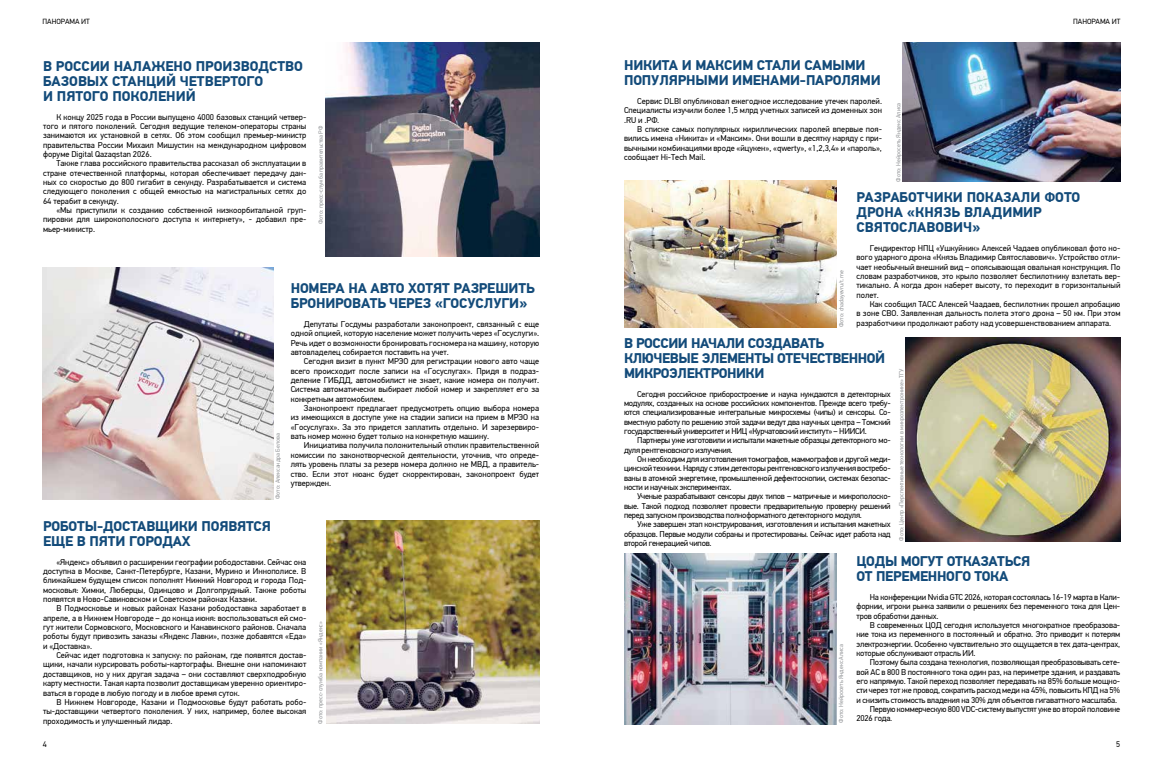
<style>
.page{position:relative;width:1163px;height:766px;background:#fff}
.page>*{position:absolute;margin:0;border:0;box-sizing:border-box;transform-origin:0 0}
.t1{font:700 14px/14.9px "PF Din Text Pro";letter-spacing:-.01em;color:#134b7a}
.t2{font:700 14px/14.9px "PF Din Text Pro";letter-spacing:-.03em;color:#134b7a}
.t3{font:8.4px/9.3px "PF Din Text Pro";letter-spacing:-.02em;color:#000;text-align:justify}
.t4{font:8px "PF Din Text Pro";color:#000}
.t5{font:7.5px "PF Din Text Pro";color:#000}
.t6{font:6px "PF Din Text Pro";color:#939598}
</style>
<div class="page">
<img style="left:326px;top:520px;width:213px;height:203px">
<img style="left:902px;top:43px;width:218px;height:138px">
<img style="left:326px;top:43px;width:213px;height:213px">
<img style="left:43px;top:268px;width:231px;height:231px">
<img style="left:624px;top:180px;width:212px;height:147px">
<img style="left:905px;top:337px;width:214px;height:204px">
<img style="left:624px;top:553px;width:212px;height:171px">
<p class="t5" style="left:43px;top:17px;width:49px">ПАНОРАМА ИТ</p>
<p class="t5" style="left:1072px;top:17px;width:49px">ПАНОРАМА ИТ</p>
<h1 class="t1" style="left:43px;top:59px;width:261px">В РОССИИ НАЛАЖЕНО ПРОИЗВОДСТВО<br>БАЗОВЫХ СТАНЦИЙ ЧЕТВЕРТОГО<br>И ПЯТОГО ПОКОЛЕНИЙ</h1>
<p class="t3" style="left:43px;top:112px;width:265px;text-indent:13px">К концу 2025 года в России выпущено 4000 базовых станций четвер&shy;того и пятого поколений. Сегодня ведущие телеком-операторы страны занимаются их установкой в сетях. Об этом сообщил премьер-министр правительства России Михаил Мишустин на международном цифровом форуме Digital Qazaqstan 2026.</p>
<p class="t3" style="left:43px;top:159px;width:265px;text-indent:13px">Также глава российского правительства рассказал об эксплуатации в стране отечественной платформы, которая обеспечивает передачу дан&shy;ных со скоростью до 800 гигабит в секунду. Разрабатывается и система следующего поколения с общей емкостью на магистральных сетях до 64 терабит в секунду.</p>
<p class="t3" style="left:43px;top:205px;width:265px;text-indent:13px">«Мы приступили к созданию собственной низкоорбитальной груп&shy;пировки для широкополосного доступа к интернету», - добавил пре&shy;мьер-министр.</p>
<p class="t6" style="left:317px;top:224px;width:100px;rotate:-90deg">Фото: пресс-служба правительства РФ</p>
<p class="t6" style="left:274px;top:499px;width:67px;rotate:-90deg">Фото: Александра Белова</p>
<h1 class="t1" style="left:291px;top:281px;width:245px">НОМЕРА НА АВТО ХОТЯТ РАЗРЕШИТЬ<br>БРОНИРОВАТЬ ЧЕРЕЗ «ГОСУСЛУГИ»</h1>
<p class="t3" style="left:291px;top:319px;width:250px;text-indent:13px">Депутаты Госдумы разработали законопроект, связанный с еще одной опцией, которую население может получить через «Госуслуги».<br>Речь идет о возможности бронировать госномера на машину, которую автовладелец собирается поставить на учет.</p>
<p class="t3" style="left:291px;top:357px;width:250px;text-indent:13px">Сегодня визит в пункт МРЭО для регистрации нового авто чаще всего происходит после записи на «Госуслугах». Придя в подраз&shy;деление ГИБДД, автомобилист не знает, какие номера он получит.<br>Система автоматически выбирает любой номер и закрепляет его за конкретным автомобилем.</p>
<p class="t3" style="left:291px;top:403px;width:250px;text-indent:13px">Законопроект предлагает предусмотреть опцию выбора номера из имеющихся в доступе уже на стадии записи на прием в МРЭО на «Госуслугах». За это придется заплатить отдельно. И зарезервиро&shy;вать номер можно будет только на конкретную машину.</p>
<p class="t3" style="left:291px;top:441px;width:250px;text-indent:13px">Инициатива получила положительный отклик правительственной комиссии по законотворческой деятельности, уточнив, что опреде&shy;лять уровень платы за резерв номера должно не МВД, а правитель&shy;ство. Если этот нюанс будет скорректирован, законопроект будет утвержден.</p>
<h1 class="t1" style="left:43px;top:519px;width:229px">РОБОТЫ-ДОСТАВЩИКИ ПОЯВЯТСЯ<br>ЕЩЕ В ПЯТИ ГОРОДАХ</h1>
<p class="t3" style="left:43px;top:557px;width:265px;text-indent:13px">«Яндекс» объявил о расширении географии рободоставки. Сейчас она доступна в Москве, Санкт-Петербурге, Казани, Мурино и Иннополисе. В ближайшем будущем список пополнят Нижний Новгород и города Под&shy;московья: Химки, Люберцы, Одинцово и Долгопрудный. Также роботы появятся в Ново-Савиновском и Советском районах Казани.</p>
<p class="t3" style="left:43px;top:603px;width:265px;text-indent:13px">В Подмосковье и новых районах Казани рободоставка заработает в апреле, а в Нижнем Новгороде – до конца июня: воспользоваться ей смо&shy;гут жители Сормовского, Московского и Канавинского районов. Сначала роботы будут привозить заказы «Яндекс Лавки», позже добавятся «Еда» и «Доставка».</p>
<p class="t3" style="left:43px;top:650px;width:265px;text-indent:13px">Сейчас идет подготовка к запуску: по районам, где появятся достав&shy;щики, начали курсировать роботы-картографы. Внешне они напоминают доставщиков, но у них другая задача – они составляют сверхподробную карту местности. Такая карта позволит доставщикам уверенно ориентиро&shy;ваться в городе в любую погоду и в любое время суток.</p>
<p class="t3" style="left:43px;top:697px;width:265px;text-indent:13px">В Нижнем Новгороде, Казани и Подмосковье будут работать робо&shy;ты-доставщики четвертого поколения. У них, например, более высокая проходимость и улучшенный лидар.</p>
<p class="t6" style="left:317px;top:723px;width:104px;rotate:-90deg">Фото: пресс-служба компании «Яндекс»</p>
<h1 class="t1" style="left:624px;top:58px;width:258px">НИКИТА И МАКСИМ СТАЛИ САМЫМИ<br>ПОПУЛЯРНЫМИ ИМЕНАМИ-ПАРОЛЯМИ</h1>
<p class="t3" style="left:624px;top:96px;width:259px;text-indent:13px">Сервис DLBI опубликовал ежегодное исследование утечек паролей.<br>Специалисты изучили более 1,5 млрд учетных записей из доменных зон .RU и .РФ.</p>
<p class="t3" style="left:624px;top:124px;width:259px;text-indent:13px">В списке самых популярных кириллических паролей впервые поя&shy;вились имена «Никита» и «Максим». Они вошли в десятку наряду с при&shy;вычными комбинациями вроде «йцукен», «qwerty», «1,2,3,4» и «пароль», сообщает Hi-Tech Mail.</p>
<h1 class="t1" style="left:856px;top:190px;width:225px">РАЗРАБОТЧИКИ ПОКАЗАЛИ ФОТО<br>ДРОНА «КНЯЗЬ ВЛАДИМИР<br>СВЯТОСЛАВОВИЧ»</h1>
<p class="t3" style="left:856px;top:243px;width:265px;text-indent:13px">Гендиректор НПЦ «Ушкуйник» Алексей Чадаев опубликовал фото но&shy;вого ударного дрона «Князь Владимир Святославович». Устройство отли&shy;чает необычный внешний вид – опоясывающая овальная конструкция. По словам разработчиков, это крыло позволяет беспилотнику взлетать вер&shy;тикально. А когда дрон наберет высоту, то переходит в горизонтальный полет.</p>
<p class="t3" style="left:856px;top:299px;width:265px;text-indent:13px">Как сообщил ТАСС Алексей Чаадаев, беспилотник прошел апробацию в зоне СВО. Заявленная дальность полета этого дрона – 50 км. При этом разработчики продолжают работу над усовершенствованием аппарата.</p>
<p class="t6" style="left:894px;top:181px;width:80px;rotate:-90deg">Фото: Нейросеть Яндекс Алиса</p>
<p class="t6" style="left:837px;top:327px;width:58px;rotate:-90deg">Фото: chadayevru/t.me</p>
<h1 class="t2" style="left:624px;top:336px;width:262px">В РОССИИ НАЧАЛИ СОЗДАВАТЬ<br>КЛЮЧЕВЫЕ ЭЛЕМЕНТЫ ОТЕЧЕСТВЕННОЙ<br>МИКРОЭЛЕКТРОНИКИ</h1>
<p class="t3" style="left:624px;top:389px;width:268px;text-indent:13px">Сегодня российское приборостроение и наука нуждаются в детекторных модулях, созданных на основе российских компонентов. Прежде всего требу&shy;ются специализированные интегральные микросхемы (чипы) и сенсоры. Со&shy;вместную работу по решению этой задачи ведут два научных центра – Томский государственный университет и НИЦ «Курчатовский институт» – НИИСИ.</p>
<p class="t3" style="left:624px;top:436px;width:268px;text-indent:13px">Партнеры уже изготовили и испытали макетные образцы детекторного мо&shy;дуля рентгеновского излучения.</p>
<p class="t3" style="left:624px;top:454px;width:268px;text-indent:13px">Он необходим для изготовления томографов, маммографов и другой меди&shy;цинской техники. Наряду с этим детекторы рентгеновского излучения востребо&shy;ваны в атомной энергетике, промышленной дефектоскопии, системах безопас&shy;ности и научных экспериментах.</p>
<p class="t3" style="left:624px;top:492px;width:268px;text-indent:13px">Ученые разрабатывают сенсоры двух типов – матричные и микрополоско&shy;вые. Такой подход позволяет провести предварительную проверку решений перед запуском производства полноформатного детекторного модуля.</p>
<p class="t3" style="left:624px;top:520px;width:268px;text-indent:13px">Уже завершен этап конструирования, изготовления и испытания макетных образцов. Первые модули собраны и протестированы. Сейчас идет работа над второй генерацией чипов.</p>
<p class="t6" style="left:897px;top:540px;width:173px;rotate:-90deg">Фото: Центр «Перспективные технологии в микроэлектронике» ТГУ</p>
<p class="t6" style="left:837px;top:722px;width:80px;rotate:-90deg">Фото: Нейросеть Яндекс Алиса</p>
<h1 class="t1" style="left:856px;top:554px;width:175px">ЦОДЫ МОГУТ ОТКАЗАТЬСЯ<br>ОТ ПЕРЕМЕННОГО ТОКА</h1>
<p class="t3" style="left:856px;top:592px;width:265px;text-indent:13px">На конференции Nvidia GTC 2026, которая состоялась 16-19 марта в Кали&shy;форнии, игроки рынка заявили о решениях без переменного тока для Цен&shy;тров обработки данных.</p>
<p class="t3" style="left:856px;top:620px;width:265px;text-indent:13px">В современных ЦОД сегодня используется многократное преобразова&shy;ние тока из переменного в постоянный и обратно. Это приводит к потерям электроэнергии. Особенно чувствительно это ощущается в тех дата-центрах, которые обслуживают отрасль ИИ.</p>
<p class="t3" style="left:869px;top:657px;width:252px">Поэтому была создана технология, позволяющая преобразовывать сете-</p>
<p class="t3" style="left:856px;top:667px;width:265px">вой AC в 800 В постоянного тока один раз, на периметре здания, и раздавать</p>
<p class="t3" style="left:856px;top:676px;width:265px">его напрямую. Такой переход позволяет передавать на 85% больше мощно-</p>
<p class="t3" style="left:856px;top:685px;width:265px">сти через тот же провод, сократить расход меди на 45%, повысить КПД на 5%</p>
<p class="t3" style="left:856px;top:695px;width:262px">и снизить стоимость владения на 30% для объектов гигаваттного масштаба.</p>
<p class="t3" style="left:869px;top:704px;width:252px">Первую коммерческую 800 VDC-систему выпустят уже во второй половине</p>
<p class="t3" style="left:856px;top:713px;width:37px">2026 года.</p>
<p class="t4" style="left:43px;top:739px;width:5px">4</p>
<p class="t4" style="left:1115px;top:739px;width:5px">5</p>
</div>
